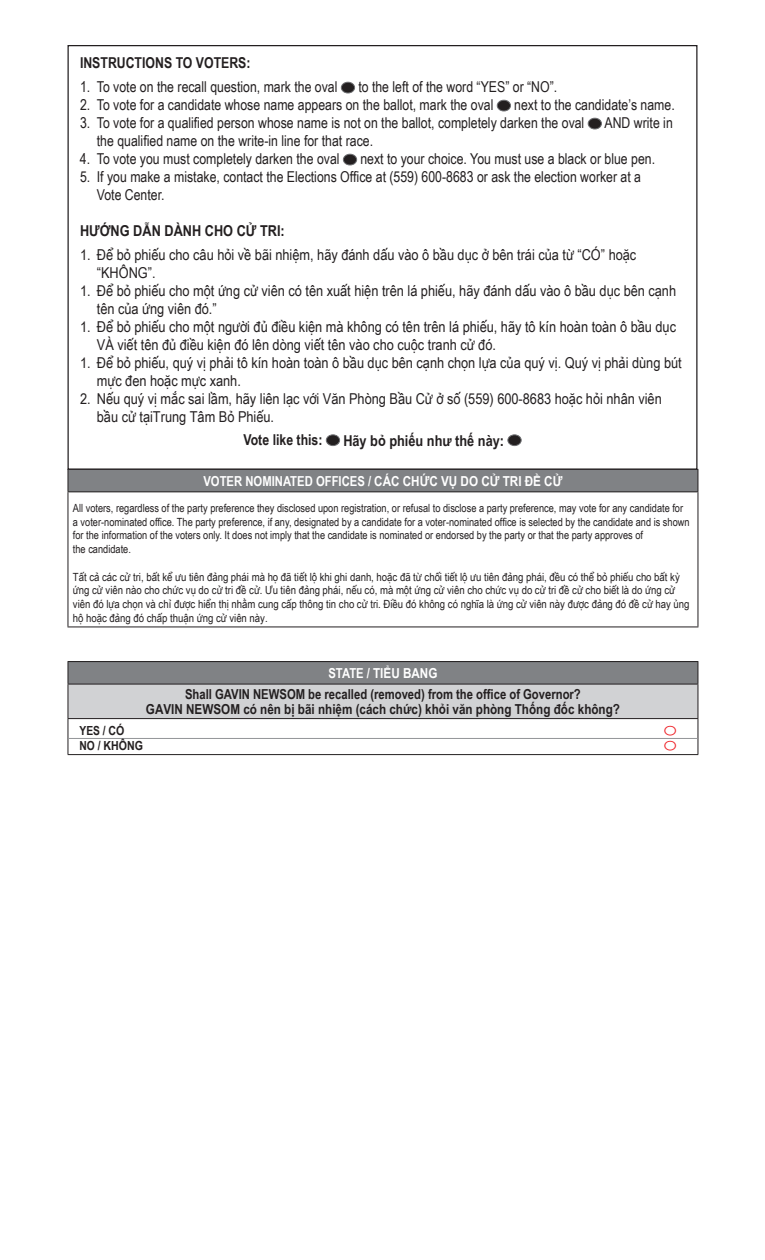
<style>
.page{position:relative;width:765px;height:1260px;background:#fff}
.page>*{position:absolute;margin:0;border:0;box-sizing:border-box;transform-origin:0 0}
.t1{font:700 22.5px "Arial Narrow";color:#ee1d23;scale:1.2 1}
.t2{font:15px/18px "Arial Unicode MS";color:#231f20;scale:.85 1}
.t3{font:15px/18px "Arial Narrow";color:#231f20}
.t4{font:700 15px "Arial Unicode MS";color:#231f20;scale:.85 1}
.t5{font:700 15px "Arial Narrow";color:#231f20}
.t6{font:700 13.75px "Arial Unicode MS";color:#231f20;scale:.85 1}
.t7{font:700 13.75px "Arial Narrow";color:#231f20}
.t8{font:700 13.75px "Arial Narrow";color:#fff}
.t9{font:700 13.75px "Arial Unicode MS";color:#fff;scale:.85 1}
.t10{font:700 12.5px "Arial Unicode MS";color:#231f20;scale:.85 1}
.t11{font:700 12.5px "Arial Narrow";color:#231f20}
.t12{font:11.25px/13.8px "Arial Narrow";color:#231f20}
.t13{font:11.25px/13.8px "Arial Unicode MS";color:#231f20;scale:.85 1}
.s1{font-family:"Arial Unicode MS"}
.s2{font-family:"Arial Narrow"}
</style>
<div class="page">
<div style="left:341px;top:82px;width:14px;height:11px;background:#231f20;border-radius:50%"></div>
<div style="left:341px;top:82px;width:14px;height:11px;border:1px solid #6c6d70;border-radius:50%"></div>
<div style="left:497px;top:100px;width:14px;height:11px;background:#231f20;border-radius:50%"></div>
<div style="left:497px;top:100px;width:14px;height:11px;border:1px solid #6c6d70;border-radius:50%"></div>
<div style="left:588px;top:118px;width:13px;height:11px;background:#231f20;border-radius:50%"></div>
<div style="left:588px;top:118px;width:14px;height:11px;border:1px solid #6c6d70;border-radius:50%"></div>
<div style="left:343px;top:154px;width:14px;height:11px;background:#231f20;border-radius:50%"></div>
<div style="left:343px;top:154px;width:14px;height:11px;border:1px solid #6c6d70;border-radius:50%"></div>
<div style="left:326px;top:435px;width:14px;height:11px;background:#231f20;border-radius:50%"></div>
<div style="left:326px;top:435px;width:14px;height:11px;border:1px solid #6c6d70;border-radius:50%"></div>
<div style="left:508px;top:435px;width:13px;height:11px;background:#231f20;border-radius:50%"></div>
<div style="left:508px;top:435px;width:13px;height:11px;border:1px solid #6c6d70;border-radius:50%"></div>
<div style="left:68px;top:469px;width:630px;height:23px;background:#808285"></div>
<hr style="left:68px;top:492px;width:1px;height:134px;background:#231f20">
<hr style="left:698px;top:492px;width:1px;height:134px;background:#231f20">
<hr style="left:68px;top:626px;width:630px;height:1px;background:#231f20">
<hr style="left:68px;top:469px;width:630px;height:1px;background:#231f20">
<svg style="left:68px;top:470px;width:1px;height:21px"></svg>
<svg style="left:698px;top:470px;width:1px;height:21px"></svg>
<hr style="left:68px;top:491px;width:630px;height:1px;background:#231f20">
<div style="left:68px;top:662px;width:630px;height:22px;background:#808285"></div>
<div style="left:68px;top:684px;width:630px;height:35px;background:#d1d2d4"></div>
<hr style="left:68px;top:719px;width:1px;height:35px;background:#231f20">
<hr style="left:698px;top:719px;width:1px;height:35px;background:#231f20">
<hr style="left:68px;top:754px;width:630px;height:1px;background:#231f20">
<hr style="left:68px;top:685px;width:1px;height:33px;background:#231f20">
<hr style="left:698px;top:685px;width:1px;height:33px;background:#231f20">
<hr style="left:68px;top:718px;width:630px;height:1px;background:#231f20">
<hr style="left:68px;top:661px;width:630px;height:1px;background:#231f20">
<svg style="left:68px;top:662px;width:1px;height:22px"></svg>
<svg style="left:698px;top:662px;width:1px;height:22px"></svg>
<hr style="left:68px;top:684px;width:630px;height:1px;background:#231f20">
<hr style="left:68px;top:738px;width:630px;height:1px;background:#939598">
<p class="t5" style="left:80px;top:52px;width:172px">INSTRUCTIONS TO VOTERS:</p>
<p class="t3" style="left:80px;top:77px;width:259px">1. To vote on the recall question, mark the oval</p>
<p class="t3" style="left:358px;top:77px;width:200px">to the left of the word “YES” or “NO”.</p>
<p class="t3" style="left:80px;top:95px;width:415px">2. To vote for a candidate whose name appears on the ballot, mark the oval</p>
<p class="t3" style="left:514px;top:95px;width:162px">next to the candidate’s name.</p>
<p class="t3" style="left:80px;top:113px;width:506px">3. To vote for a qualified person whose name is not on the ballot, completely darken the oval</p>
<p class="t3" style="left:605px;top:113px;width:70px">AND write in</p>
<p class="t3" style="left:97px;top:131px;width:278px">the qualified name on the write-in line for that race.</p>
<p class="t3" style="left:80px;top:149px;width:261px">4. To vote you must completely darken the oval</p>
<p class="t3" style="left:360px;top:149px;width:296px">next to your choice. You must use a black or blue pen.</p>
<p class="t3" style="left:97px;top:167px;width:546px;text-indent:-17px">5. If you make a mistake, contact the Elections Office at (559) 600-8683 or ask the election worker at a<br>Vote Center.</p>
<p class="t4" style="left:80px;top:220px;width:243px">HƯỚNG DẪN DÀNH CHO CỬ TRI:</p>
<p class="t2" style="left:97px;top:245px;width:636px;text-indent:-17px">1. Để bỏ phiếu cho câu hỏi về bãi nhiệm, hãy đánh dấu vào ô bầu dục ở bên trái của từ “CÓ” hoặc “KHÔNG”.</p>
<p class="t2" style="left:97px;top:281px;width:683px;text-indent:-17px">1. Để bỏ phiếu cho một ứng cử viên có tên xuất hiện trên lá phiếu, hãy đánh dấu vào ô bầu dục bên cạnh tên của ứng viên đó.”</p>
<p class="t2" style="left:97px;top:317px;width:683px;text-indent:-17px">1. Để bỏ phiếu cho một người đủ điều kiện mà không có tên trên lá phiếu, hãy tô kín hoàn toàn ô bầu dục<br>VÀ viết tên đủ điều kiện đó lên dòng viết tên vào cho cuộc tranh cử đó.</p>
<p class="t2" style="left:97px;top:353px;width:690px;text-indent:-17px">1. Để bỏ phiếu, quý vị phải tô kín hoàn toàn ô bầu dục bên cạnh chọn lựa của quý vị. Quý vị phải dùng bút mực đen hoặc mực xanh.</p>
<p class="t2" style="left:97px;top:389px;width:666px;text-indent:-17px">2. Nếu quý vị mắc sai lầm, hãy liên lạc với Văn Phòng Bầu Cử ở số (559) 600-8683 hoặc hỏi nhân viên bầu cử tạiTrung Tâm Bỏ Phiếu.</p>
<p class="t5" style="left:244px;top:429px;width:81px">Vote like this:</p>
<p class="t4" style="left:343px;top:430px;width:191px">Hãy bỏ phiếu như thế này:</p>
<p class="t8" style="left:203px;top:470px;width:360px">VOTER NOMINATED OFFICES / <span class="s1">CÁC CHỨC VỤ DO CỬ TRI ĐỀ CỬ</span></p>
<p class="t12" style="left:73px;top:501px;width:618px">All voters, regardless of the party preference they disclosed upon registration, or refusal to disclose a party preference, may vote for any candidate for a voter-nominated office. The party preference, if any, designated by a candidate for a voter-nominated office is selected by the candidate and is shown for the information of the voters only. It does not imply that the candidate is nominated or endorsed by the party or that the party approves of<br>the candidate.</p>
<p class="t13" style="left:73px;top:570px;width:727px">Tất cả các cử tri, bất kể ưu tiên đảng phái mà họ đã tiết lộ khi ghi danh, hoặc đã từ chối tiết lộ ưu tiên đảng phái, đều có thể bỏ phiếu cho bất kỳ ứng cử viên nào cho chức vụ do cử tri đề cử. Ưu tiên đảng phái, nếu có, mà một ứng cử viên cho chức vụ do cử tri đề cử cho biết là do ứng cử viên đó lựa chọn và chỉ được hiển thị nhằm cung cấp thông tin cho cử tri. Điều đó không có nghĩa là ứng cử viên này được đảng đó đề cử hay ủng hộ hoặc đảng đó chấp thuận ứng cử viên này.</p>
<p class="t9" style="left:328px;top:663px;width:130px"><span class="s2">STATE /</span> TIỂU BANG</p>
<p class="t7" style="left:185px;top:683px;width:397px">Shall GAVIN NEWSOM be recalled (removed) from the office of Governor?</p>
<p class="t6" style="left:146px;top:699px;width:559px">GAVIN NEWSOM có nên bị bãi nhiệm (cách chức) khỏi văn phòng Thống đốc không?</p>
<p class="t11" style="left:80px;top:722px;width:46px">YES / <span class="s1">CÓ</span></p>
<h1 class="t1" style="left:664px;top:712px;width:15px">○</h1>
<p class="t10" style="left:80px;top:737px;width:76px"><span class="s2">NO /</span> KHÔNG</p>
<h1 class="t1" style="left:664px;top:727px;width:15px">○</h1>
</div>
